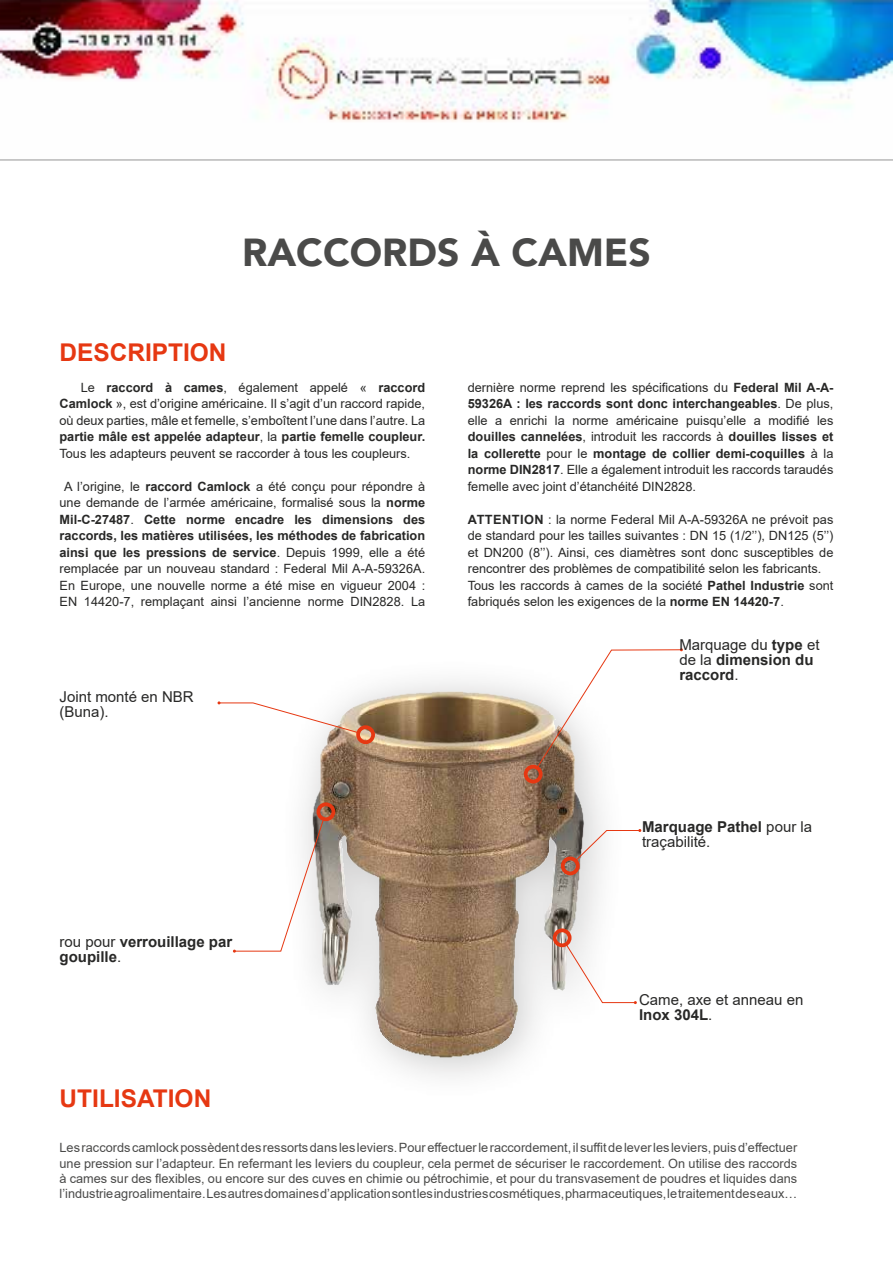
<style>
.page{position:relative;width:893px;height:1263px;background:#fff}
.page>*{position:absolute;margin:0;border:0;box-sizing:border-box;transform-origin:0 0}
.t1{font:900 39px "Avenir";color:#4a4a49}
.t2{font:700 24.45px "Arial";color:#e63812}
.t3{font:15px/15px "Arial";color:#282827}
.t4{font:700 15px/15px "Arial";color:#282827}
.t5{font:12.75px/16.5px "Arial";color:#282827;text-align:justify}
.t6{font:12.75px/15.3px "Arial";color:#4a4a49;text-align:justify}
.s1{font-weight:700}
.s2{font-weight:400}
</style>
<div class="page">
<img style="left:0;top:0;width:893px;height:161px">
<img style="left:303px;top:680px;width:296px;height:397px">
<div style="left:524px;top:765px;width:19px;height:18px;border:4px solid #e63812;border-radius:50%"></div>
<svg style="left:536px;top:648px;width:147px;height:121px"></svg>
<div style="left:356px;top:725px;width:19px;height:19px;border:4px solid #e63812;border-radius:50%"></div>
<svg style="left:218px;top:701px;width:141px;height:33px"></svg>
<svg style="left:565px;top:943px;width:72px;height:61px"></svg>
<div style="left:553px;top:928px;width:18px;height:19px;border:4px solid #e63812;border-radius:50%"></div>
<div style="left:317px;top:802px;width:18px;height:19px;border:4px solid #e63812;border-radius:50%"></div>
<svg style="left:233px;top:818px;width:92px;height:135px"></svg>
<div style="left:561px;top:856px;width:19px;height:19px;border:4px solid #e63812;border-radius:50%"></div>
<svg style="left:575px;top:829px;width:66px;height:33px"></svg>
<h1 class="t1" style="left:242px;top:219px;width:410px">RACCORDS À CAMES</h1>
<h2 class="t2" style="left:60px;top:336px;width:169px">DESCRIPTION</h2>
<p class="t5" style="left:60px;top:379px;width:367px;text-indent:21px">Le <span class="s1">raccord à cames</span>, également appelé « <span class="s1">raccord Camlock</span> », est d’origine américaine. Il s’agit d’un raccord rapide, où deux parties, mâle et femelle, s’emboîtent l’une dans l’autre. La <span class="s1">partie mâle est appelée adapteur</span>, la <span class="s1">partie femelle coupleur.<br></span>Tous les adapteurs peuvent se raccorder à tous les coupleurs.</p>
<p class="t5" style="left:60px;top:478px;width:367px;text-align:center">A l’origine, le <span class="s1">raccord Camlock</span> a été conçu pour répondre à une demande de l’armée américaine, formalisé sous la <span class="s1">norme Mil-C-27487</span>. <span class="s1">Cette norme encadre les dimensions des raccords, les matières utilisées, les méthodes de fabrication ainsi que les pressions de service</span>. Depuis 1999, elle a été remplacée par un nouveau standard : Federal Mil A-A-59326A.<br>En Europe, une nouvelle norme a été mise en vigueur 2004 :<br>EN 14420-7, remplaçant ainsi l’ancienne norme DIN2828. La</p>
<p class="t3" style="left:60px;top:690px;width:136px">Joint monté en NBR (Buna).</p>
<p class="t4" style="left:60px;top:934px;width:174px"><span class="s2">rou pour</span> verrouillage par goupille<span class="s2">.</span></p>
<h2 class="t2" style="left:60px;top:1081px;width:153px">UTILISATION</h2>
<p class="t5" style="left:468px;top:379px;width:367px">dernière norme reprend les spécifications du <span class="s1">Federal Mil A-A-59326A : les raccords sont donc interchangeables</span>. De plus, elle a enrichi la norme américaine puisqu’elle a modifié les <span class="s1">douilles cannelées</span>, introduit les raccords à <span class="s1">douilles lisses et la collerette</span> pour le <span class="s1">montage de collier demi-coquilles</span> à la <span class="s1">norme DIN2817</span>. Elle a également introduit les raccords taraudés femelle avec joint d’étanchéité DIN2828.</p>
<p class="t5" style="left:468px;top:511px;width:367px;text-align:left"><span class="s1">ATTENTION</span> : la norme Federal Mil A-A-59326A ne prévoit pas de standard pour les tailles suivantes : DN 15 (1/2’’), DN125 (5’’) et DN200 (8’’). Ainsi, ces diamètres sont donc susceptibles de rencontrer des problèmes de compatibilité selon les fabricants.<br>Tous les raccords à cames de la société <span class="s1">Pathel Industrie</span> sont fabriqués selon les exigences de la <span class="s1">norme EN 14420-7</span>.</p>
<p class="t4" style="left:679px;top:637px;width:142px"><span class="s2">Marquage du</span> type <span class="s2">et de la</span> dimension du raccord<span class="s2">.</span></p>
<p class="t3" style="left:642px;top:819px;width:172px"><span class="s1">Marquage Pathel</span> pour la traçabilité.</p>
<p class="t3" style="left:639px;top:992px;width:166px">Came, axe et anneau en<br><span class="s1">Inox 304L</span>.</p>
<p class="t6" style="left:60px;top:1140px;width:739px">Les raccords camlock possèdent des ressorts dans les leviers. Pour effectuer le raccordement, il suffit de lever les leviers, puis d’effectuer une pression sur l’adapteur. En refermant les leviers du coupleur, cela permet de sécuriser le raccordement. On utilise des raccords à cames sur des flexibles, ou encore sur des cuves en chimie ou pétrochimie, et pour du transvasement de poudres et liquides dans l’industrie agroalimentaire. Les autres domaines d’application sont les industries cosmétiques, pharmaceutiques, le traitement des eaux…</p>
</div>
